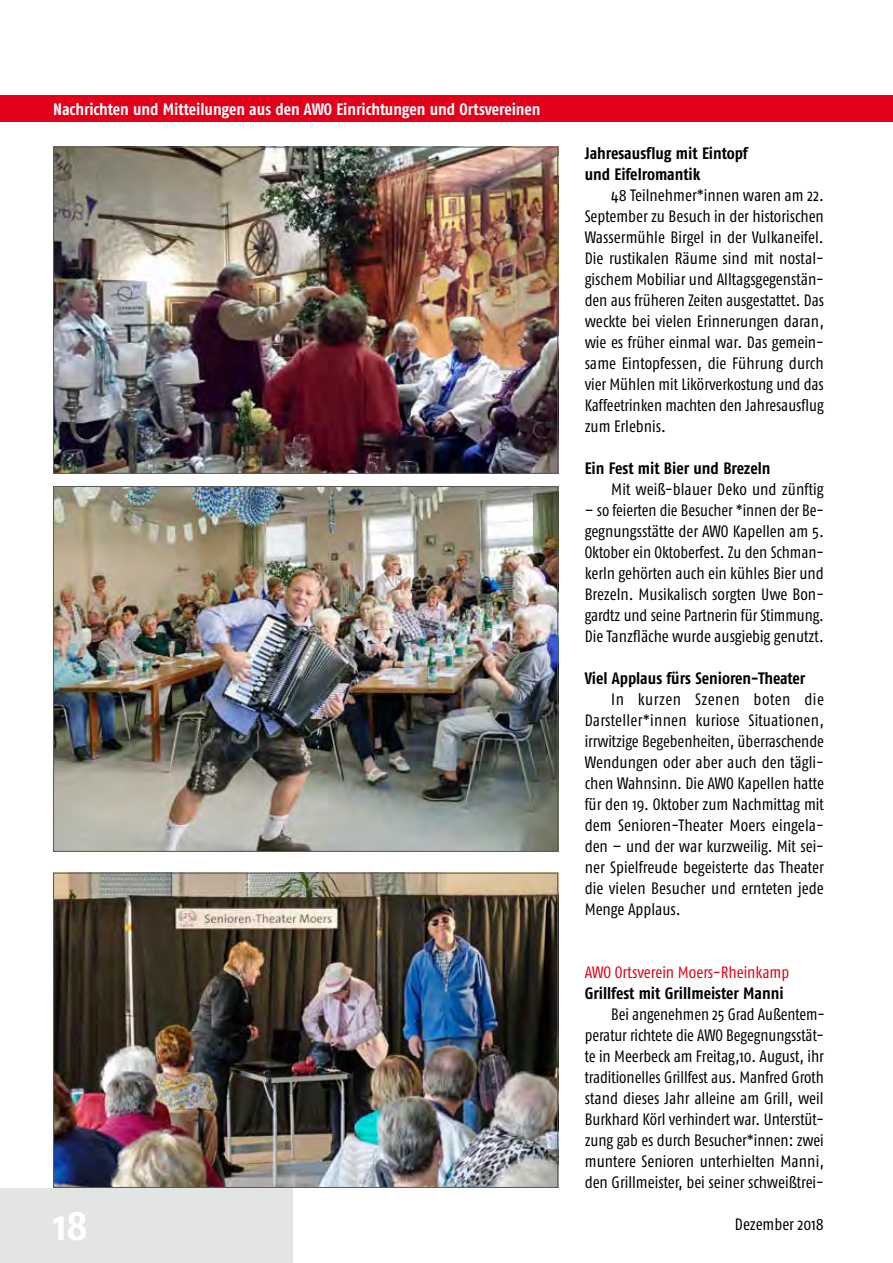
<style>
.page{position:relative;width:893px;height:1263px;background:#fff}
.page>*{position:absolute;margin:0;border:0;box-sizing:border-box;transform-origin:0 0}
.t1{font:700 42px "Fago Co";color:#fff}
.t2{font:16.5px/21px "Fago Co";color:#000;text-align:justify}
.t3{font:700 16.5px/21px "Fago Co";color:#000}
.t4{font:700 16.5px "Fago Co";letter-spacing:-.005em;color:#fff}
.t5{font:16.5px "Fago Co";color:#e2001a}
</style>
<div class="page">
<div style="left:0;top:1188px;width:292px;height:75px;background:#e3e4e4"></div>
<div style="left:0;top:96px;width:893px;height:26px;background:#e2001a"></div>
<img style="left:55px;top:488px;width:501px;height:362px">
<img style="left:55px;top:875px;width:501px;height:311px">
<div style="left:53px;top:873px;width:505px;height:315px;border:1px solid #58585a"></div>
<img style="left:55px;top:149px;width:501px;height:323px">
<div style="left:53px;top:147px;width:505px;height:327px;border:1px solid #58585a"></div>
<p class="t4" style="left:53px;top:99px;width:489px">Nachrichten und Mitteilungen aus den AWO Einrichtungen und Ortsvereinen</p>
<p class="t3" style="left:585px;top:142px;width:165px">Jahresausflug mit Eintopf und Eifelromantik</p>
<p class="t2" style="left:585px;top:184px;width:241px;text-indent:27px">48 Teilnehmer*innen waren am 22.<br>September zu Besuch in der historischen Wassermühle Birgel in der Vulkaneifel.<br>Die rustikalen Räume sind mit nostal&shy;gischem Mobiliar und Alltagsgegenstän&shy;den aus früheren Zeiten ausgestattet. Das weckte bei vielen Erinnerungen daran, wie es früher einmal war. Das gemein&shy;same Eintopfessen, die Führung durch vier Mühlen mit Likörverkostung und das Kaffeetrinken machten den Jahresausflug zum Erlebnis.</p>
<p class="t3" style="left:585px;top:457px;width:187px">Ein Fest mit Bier und Brezeln</p>
<p class="t2" style="left:611px;top:478px;width:214px">Mit weiß-blauer Deko und zünftig</p>
<p class="t2" style="left:585px;top:499px;width:241px">– so feierten die Besucher *innen der Be&shy;gegnungsstätte der AWO Kapellen am 5.<br>Oktober ein Oktoberfest. Zu den Schman&shy;kerln gehörten auch ein kühles Bier und Brezeln. Musikalisch sorgten Uwe Bon&shy;gardtz und seine Partnerin für Stimmung.<br>Die Tanzfläche wurde ausgiebig genutzt.</p>
<p class="t3" style="left:585px;top:667px;width:222px">Viel Applaus fürs Senioren-Theater</p>
<p class="t2" style="left:585px;top:688px;width:241px;text-indent:27px">In kurzen Szenen boten die Darsteller*innen kuriose Situationen, irrwitzige Begebenheiten, überraschende Wendungen oder aber auch den tägli&shy;chen Wahnsinn. Die AWO Kapellen hatte für den 19. Oktober zum Nachmittag mit dem Senioren-Theater Moers eingela&shy;den – und der war kurzweilig. Mit sei&shy;ner Spielfreude begeisterte das Theater die vielen Besucher und ernteten jede Menge Applaus.</p>
<p class="t5" style="left:585px;top:963px;width:206px">AWO Ortsverein Moers-Rheinkamp</p>
<p class="t3" style="left:585px;top:982px;width:200px">Grillfest mit Grillmeister Manni</p>
<p class="t2" style="left:585px;top:1003px;width:242px;text-indent:27px">Bei angenehmen 25 Grad Außentem&shy;peratur richtete die AWO Begegnungsstät&shy;te in Meerbeck am Freitag,10. August, ihr traditionelles Grillfest aus. Manfred Groth stand dieses Jahr alleine am Grill, weil Burkhard Körl verhindert war. Unterstüt&shy;zung gab es durch Besucher*innen: zwei muntere Senioren unterhielten Manni, den Grillmeister, bei seiner schweißtrei-</p>
<h1 class="t1" style="left:53px;top:1201px;width:36px">18</h1>
<p class="t2" style="left:735px;top:1213px;width:90px">Dezember 2018</p>
</div>
